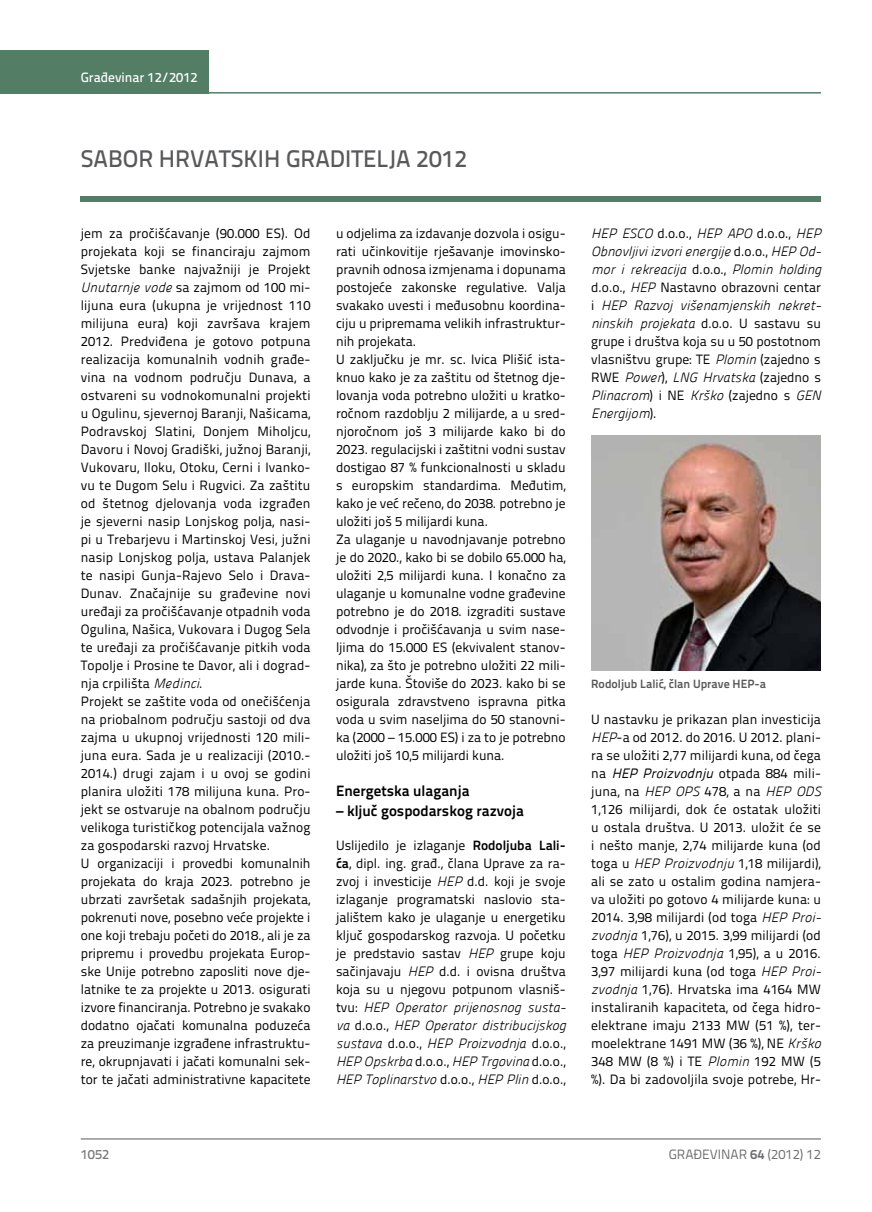
<style>
.page{position:relative;width:872px;height:1212px;background:#fff}
.page>*{position:absolute;margin:0;border:0;box-sizing:border-box;transform-origin:0 0}
.t1{font:500 24px "Titillium Text 22 L";color:#58595b}
.t2{font:700 15px "Titillium Text 22 L";color:#000}
.t3{font:13.5px/18px "Titillium Text 22 L";color:#000}
.t4{font:italic 13.5px/18px "Panefresco 250 wt";color:#000;text-align:justify}
.t5{font:13.5px "Titillium Text 22 L";color:#6d6e71}
.t6{font:500 13.5px "Titillium Text 22 L";color:#fff}
.t7{font:500 13.5px "Titillium Text 22 L";color:#797a7d}
.t8{font:700 12px "Titillium Text 22 L";color:#58595b}
.s1{font-family:"Panefresco 250 wt";font-style:italic}
.s2{font-weight:700}
.s3{font-family:"Titillium Text 22 L";font-style:normal}
.s4{font-family:"Panefresco 400 wt";font-style:italic}
</style>
<div class="page">
<hr style="left:81px;top:1139px;width:740px;height:1px;background:#58595b">
<hr style="left:208px;top:92px;width:613px;height:2px;background:#547d66">
<div style="left:0;top:50px;width:208px;height:44px;background:#547d66"></div>
<div style="left:81px;top:196px;width:740px;height:6px;background:#547d66"></div>
<img style="left:591px;top:436px;width:230px;height:234px">
<p class="t6" style="left:81px;top:67px;width:118px">Građevinar 12/2012</p>
<h1 class="t1" style="left:81px;top:140px;width:388px">SABOR HRVATSKIH GRADITELJA 2012</h1>
<p class="t3" style="left:81px;top:223px;width:231px">jem za pročišćavanje (90.000 ES). Od projekata koji se financiraju zajmom Svjetske banke najvažniji je Projekt <span class="s1">Unutarnje vode</span> sa zajmom od 100 mi&shy;lijuna eura (ukupna je vrijednost 110 milijuna eura) koji završava krajem 2012. Predviđena je gotovo potpuna realizacija komunalnih vodnih građe&shy;vina na vodnom području Dunava, a ostvareni su vodnokomunalni projekti u Ogulinu, sjevernoj Baranji, Našicama, Podravskoj Slatini, Donjem Miholjcu, Davoru i Novoj Gradiški, južnoj Baranji, Vukovaru, Iloku, Otoku, Cerni i Ivanko&shy;vu te Dugom Selu i Rugvici. Za zaštitu od štetnog djelovanja voda izgrađen je sjeverni nasip Lonjskog polja, nasi&shy;pi u Trebarjevu i Martinskoj Vesi, južni nasip Lonjskog polja, ustava Palanjek te nasipi Gunja-Rajevo Selo i Drava-Dunav. Značajnije su građevine novi uređaji za pročišćavanje otpadnih voda Ogulina, Našica, Vukovara i Dugog Sela te uređaji za pročišćavanje pitkih voda Topolje i Prosine te Davor, ali i dograd&shy;nja crpilišta <span class="s1">Medinci</span>.<br>Projekt se zaštite voda od onečišćenja na priobalnom području sastoji od dva zajma u ukupnoj vrijednosti 120 mili&shy;juna eura. Sada je u realizaciji (2010.- 2014.) drugi zajam i u ovoj se godini planira uložiti 178 milijuna kuna. Pro&shy;jekt se ostvaruje na obalnom području velikoga turističkog potencijala važnog za gospodarski razvoj Hrvatske.<br>U organizaciji i provedbi komunalnih projekata do kraja 2023. potrebno je ubrzati završetak sadašnjih projekata, pokrenuti nove, posebno veće projekte i one koji trebaju početi do 2018., ali je za pripremu i provedbu projekata Europ&shy;ske Unije potrebno zaposliti nove dje&shy;latnike te za projekte u 2013. osigurati izvore financiranja. Potrebno je svakako dodatno ojačati komunalna poduzeća za preuzimanje izgrađene infrastruktu&shy;re, okrupnjavati i jačati komunalni sek&shy;tor te jačati administrativne kapacitete</p>
<p class="t3" style="left:336px;top:223px;width:231px">u odjelima za izdavanje dozvola i osigu&shy;rati učinkovitije rješavanje imovinsko&shy;pravnih odnosa izmjenama i dopunama postojeće zakonske regulative. Valja svakako uvesti i međusobnu koordina&shy;ciju u pripremama velikih infrastruktur&shy;nih projekata.<br>U zaključku je mr. sc. Ivica Plišić ista&shy;knuo kako je za zaštitu od štetnog dje&shy;lovanja voda potrebno uložiti u kratko&shy;ročnom razdoblju 2 milijarde, a u sred&shy;njoročnom još 3 milijarde kako bi do 2023. regulacijski i zaštitni vodni sustav dostigao 87 % funkcionalnosti u skladu s europskim standardima. Međutim, kako je već rečeno, do 2038. potrebno je uložiti još 5 milijardi kuna.<br>Za ulaganje u navodnjavanje potrebno je do 2020., kako bi se dobilo 65.000 ha, uložiti 2,5 milijardi kuna. I konačno za ulaganje u komunalne vodne građevine potrebno je do 2018. izgraditi sustave odvodnje i pročišćavanja u svim nase&shy;ljima do 15.000 ES (ekvivalent stanov&shy;nika), za što je potrebno uložiti 22 mili&shy;jarde kuna. Štoviše do 2023. kako bi se osigurala zdravstveno ispravna pitka voda u svim naseljima do 50 stanovni&shy;ka (2000 – 15.000 ES) i za to je potrebno uložiti još 10,5 milijardi kuna.</p>
<p class="t2" style="left:336px;top:779px;width:135px">Energetska ulaganja</p>
<p class="t2" style="left:336px;top:799px;width:189px">– ključ gospodarskog razvoja</p>
<p class="t3" style="left:336px;top:836px;width:231px;text-align:justify">Uslijedilo je izlaganje <span class="s2">Rodoljuba Lali&shy;ća</span>, dipl. ing. građ., člana Uprave za ra&shy;zvoj i investicije <span class="s1">HEP</span> d.d. koji je svoje izlaganje programatski naslovio sta&shy;jalištem kako je ulaganje u energetiku ključ gospodarskog razvoja. U početku je predstavio sastav <span class="s1">HEP</span> grupe koju sačinjavaju <span class="s1">HEP</span> d.d. i ovisna društva koja su u njegovu potpunom vlasniš-</p>
<p class="t4" style="left:336px;top:998px;width:231px"><span class="s3">tvu:</span> HEP Operator prijenosnog susta&shy;va <span class="s3">d.o.o.,</span> HEP Operator distribucijskog sustava <span class="s3">d.o.o.,</span> HEP Proizvodnja <span class="s3">d.o.o., </span>HEP Opskrba <span class="s3">d.o.o.,</span> HEP Trgovina <span class="s3">d.o.o., </span>HEP Toplinarstvo <span class="s3">d.o.o.,</span> HEP Plin <span class="s3">d.o.o.,</span></p>
<p class="t4" style="left:591px;top:223px;width:231px">HEP ESCO <span class="s3">d.o.o.,</span> HEP APO <span class="s3">d.o.o.,</span> HEP Obnovljivi izvori energije <span class="s3">d.o.o.,</span> HEP Od&shy;mor i rekreacija <span class="s3">d.o.o.,</span> Plomin holding</p>
<p class="t3" style="left:591px;top:277px;width:231px">d.o.o., <span class="s1">HEP</span> Nastavno obrazovni centar</p>
<p class="t4" style="left:591px;top:295px;width:231px"><span class="s3">i</span> HEP Razvoj višenamjenskih nekret&shy;ninskih projekata <span class="s3">d.o.o. U sastavu su</span></p>
<p class="t3" style="left:591px;top:331px;width:231px">grupe i društva koja su u 50 postotnom vlasništvu grupe: TE <span class="s1">Plomin</span> (zajedno s</p>
<p class="t4" style="left:591px;top:367px;width:231px"><span class="s3">RWE</span> Power<span class="s3">),</span> LNG Hrvatska <span class="s3">(zajedno s </span>Plinacrom<span class="s3">) i NE</span> Krško <span class="s3">(zajedno s</span> GEN Energijom<span class="s3">).</span></p>
<p class="t8" style="left:591px;top:674px;width:176px">Rodoljub Lalić, član Uprave HEP-a</p>
<p class="t3" style="left:591px;top:709px;width:231px;text-align:justify">U nastavku je prikazan plan investicija <span class="s1">HEP</span>-a od 2012. do 2016. U 2012. plani&shy;ra se uložiti 2,77 milijardi kuna, od čega na <span class="s4">HEP Proizvodnju</span> otpada 884 mili&shy;juna, na <span class="s1">HEP OPS</span> 478, a na <span class="s1">HEP ODS </span>1,126 milijardi, dok će ostatak uložiti u ostala društva. U 2013. uložit će se i nešto manje, 2,74 milijarde kuna (od toga u <span class="s1">HEP Proizvodnju</span> 1,18 milijardi), ali se zato u ostalim godina namjera&shy;va uložiti po gotovo 4 milijarde kuna: u 2014. 3,98 milijardi (od toga <span class="s1">HEP Proi&shy;zvodnja</span> 1,76), u 2015. 3,99 milijardi (od toga <span class="s1">HEP Proizvodnja</span> 1,95), a u 2016.<br>3,97 milijardi kuna (od toga <span class="s1">HEP Proi&shy;zvodnja</span> 1,76). Hrvatska ima 4164 MW instaliranih kapaciteta, od čega hidro&shy;elektrane imaju 2133 MW (51 %), ter&shy;moelektrane 1491 MW (36 %), NE <span class="s1">Krško </span>348 MW (8 %) i TE <span class="s1">Plomin</span> 192 MW (5 %). Da bi zadovoljila svoje potrebe, Hr-</p>
<p class="t7" style="left:81px;top:1144px;width:30px">1052</p>
<p class="t5" style="left:669px;top:1144px;width:154px">GRAĐEVINAR <span class="s2">64</span> (2012) 12</p>
</div>
